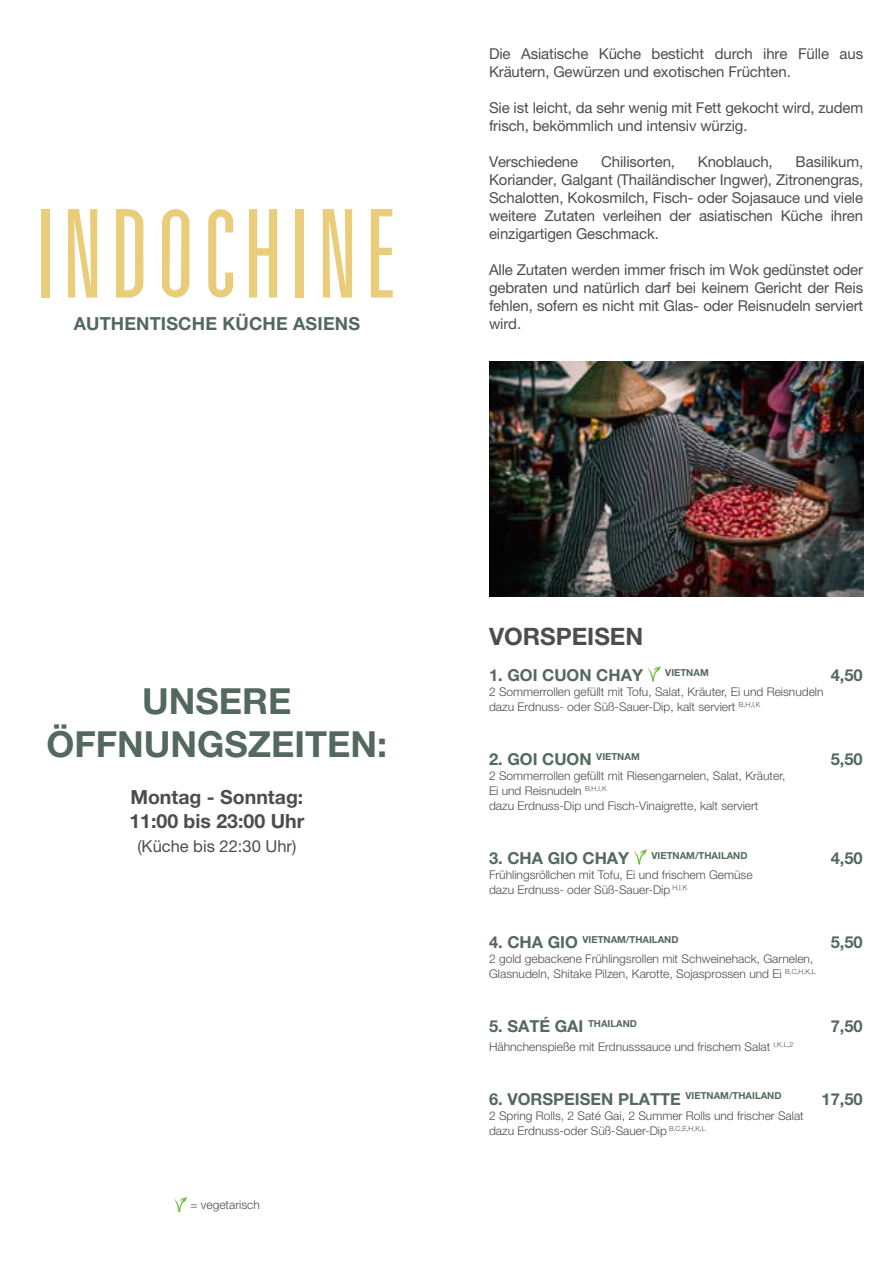
<style>
.page{position:relative;width:893px;height:1263px;background:#fff}
.page>*{position:absolute;margin:0;border:0;box-sizing:border-box;transform-origin:0 0}
.t1{font:700 36px/43.2px "Helvetica Neue LT Pro";color:#54695d;text-align:center}
.t2{font:700 24px "Helvetica Neue LT Pro";color:#4d4d4f}
.t3{font:700 19.5px/24px "Helvetica Neue LT Pro";color:#4d4d4f}
.t4{font:700 18px "Helvetica Neue LT Pro";letter-spacing:.01em;color:#54695d}
.t5{font:700 16.5px "Helvetica Neue LT Pro";color:#54695d}
.t6{font:16.5px "Helvetica Neue LT Pro";color:#4d4d4f}
.t7{font:15px/18px "Helvetica Neue LT Pro";letter-spacing:-.01em;color:#4d4d4f}
.t8{font:300 12px/15px "Helvetica Neue LT Pro";color:#4d4d4f}
.t9{font:700 9.6px "Helvetica Neue LT Pro";color:#54695d}
.s1{font-size:16.5px}
</style>
<div class="page">
<svg style="left:208px;top:209px;width:25px;height:89px"></svg>
<svg style="left:371px;top:209px;width:22px;height:89px"></svg>
<div style="left:41px;top:209px;width:8px;height:89px;background:#e9cd7b"></div>
<div style="left:296px;top:209px;width:8px;height:89px;background:#e9cd7b"></div>
<svg style="left:249px;top:209px;width:28px;height:89px"></svg>
<svg style="left:68px;top:209px;width:29px;height:89px"></svg>
<svg style="left:323px;top:209px;width:29px;height:89px"></svg>
<svg style="left:116px;top:209px;width:27px;height:89px"></svg>
<svg style="left:162px;top:209px;width:27px;height:89px"></svg>
<svg style="left:174px;top:1197px;width:13px;height:15px"></svg>
<svg style="left:648px;top:666px;width:13px;height:15px"></svg>
<svg style="left:634px;top:849px;width:13px;height:15px"></svg>
<img style="left:489px;top:361px;width:374px;height:235px">
<h3 class="t4" style="left:74px;top:312px;width:288px">AUTHENTISCHE KÜCHE ASIENS</h3>
<p class="t7" style="left:489px;top:45px;width:376px">Die Asiatische Küche besticht durch ihre Fülle aus<br>Kräutern, Gewürzen und exotischen Früchten.</p>
<p class="t7" style="left:489px;top:99px;width:376px">Sie ist leicht, da sehr wenig mit Fett gekocht wird, zudem frisch, bekömmlich und intensiv würzig.</p>
<p class="t7" style="left:489px;top:153px;width:91px">Verschiedene</p>
<p class="t7" style="left:601px;top:153px;width:75px">Chilisorten,</p>
<p class="t7" style="left:698px;top:153px;width:76px">Knoblauch,</p>
<p class="t7" style="left:489px;top:153px;width:376px;text-align:justify;text-indent:307px">Basilikum, Koriander, Galgant (Thailändischer Ingwer), Zitronengras, Schalotten, Kokosmilch, Fisch- oder Sojasauce und viele weitere Zutaten verleihen der asiatischen Küche ihren einzigartigen Geschmack.</p>
<p class="t7" style="left:489px;top:261px;width:376px;text-align:justify">Alle Zutaten werden immer frisch im Wok gedünstet oder gebraten und natürlich darf bei keinem Gericht der Reis fehlen, sofern es nicht mit Glas- oder Reisnudeln serviert wird.</p>
<h1 class="t1" style="left:47px;top:678px;width:342px">UNSERE<br>ÖFFNUNGSZEITEN:</h1>
<h3 class="t3" style="left:129px;top:785px;width:176px">Montag - Sonntag:<br>11:00 bis 23:00 Uhr</h3>
<h3 class="t6" style="left:137px;top:836px;width:160px">(Küche bis 22:30 Uhr)</h3>
<p class="t8" style="left:190px;top:1197px;width:71px">= vegetarisch</p>
<h2 class="t2" style="left:489px;top:622px;width:156px">VORSPEISEN</h2>
<h3 class="t5" style="left:489px;top:665px;width:156px">1. GOI CUON CHAY</h3>
<p class="t9" style="left:665px;top:667px;width:45px">VIETNAM</p>
<h3 class="t5" style="left:831px;top:665px;width:34px">4,50</h3>
<p class="t8" style="left:489px;top:684px;width:336px">2 Sommerrollen gefüllt mit Tofu, Salat, Kräuter, Ei und Reisnudeln dazu Erdnuss- oder Süß-Sauer-Dip, kalt serviert <sup>B,H,I,K</sup></p>
<h3 class="t5" style="left:489px;top:749px;width:152px">2. GOI CUON <sup>VIETNAM</sup></h3>
<h3 class="t5" style="left:831px;top:749px;width:34px">5,50</h3>
<p class="t8" style="left:489px;top:768px;width:298px">2 Sommerrollen gefüllt mit Riesengarnelen, Salat, Kräuter,<br>Ei und Reisnudeln <sup>B,H,I,K<br></sup>dazu Erdnuss-Dip und Fisch-Vinaigrette, kalt serviert</p>
<h3 class="t5" style="left:489px;top:848px;width:142px">3. CHA GIO CHAY</h3>
<p class="t9" style="left:651px;top:850px;width:98px">VIETNAM/THAILAND</p>
<h3 class="t5" style="left:831px;top:848px;width:34px">4,50</h3>
<p class="t8" style="left:489px;top:867px;width:265px">Frühlingsröllchen mit Tofu, Ei und frischem Gemüse dazu Erdnuss- oder Süß-Sauer-Dip <sup>H,I,K</sup></p>
<p class="t9" style="left:489px;top:934px;width:191px"><span class="s1">4. CHA GIO</span> VIETNAM/THAILAND</p>
<h3 class="t5" style="left:831px;top:932px;width:34px">5,50</h3>
<p class="t8" style="left:489px;top:951px;width:328px">2 gold gebackene Frühlingsrollen mit Schweinehack, Garnelen,<br>Glasnudeln, Shitake Pilzen, Karotte, Sojasprossen und Ei <sup>B,C,H,K,L</sup></p>
<h3 class="t5" style="left:489px;top:1016px;width:149px">5. SATÉ GAI <sup>THAILAND</sup></h3>
<h3 class="t5" style="left:831px;top:1016px;width:34px">7,50</h3>
<p class="t8" style="left:489px;top:1038px;width:306px">Hähnchenspieße mit Erdnusssauce und frischem Salat <sup>I,K,L,2</sup></p>
<h3 class="t5" style="left:489px;top:1088px;width:294px">6. VORSPEISEN PLATTE <sup>VIETNAM/THAILAND</sup></h3>
<h3 class="t5" style="left:821px;top:1088px;width:43px">17,50</h3>
<p class="t8" style="left:489px;top:1107px;width:316px">2 Spring Rolls, 2 Saté Gai, 2 Summer Rolls und frischer Salat dazu Erdnuss-oder Süß-Sauer-Dip <sup>B,C,E,H,K,L</sup></p>
</div>
